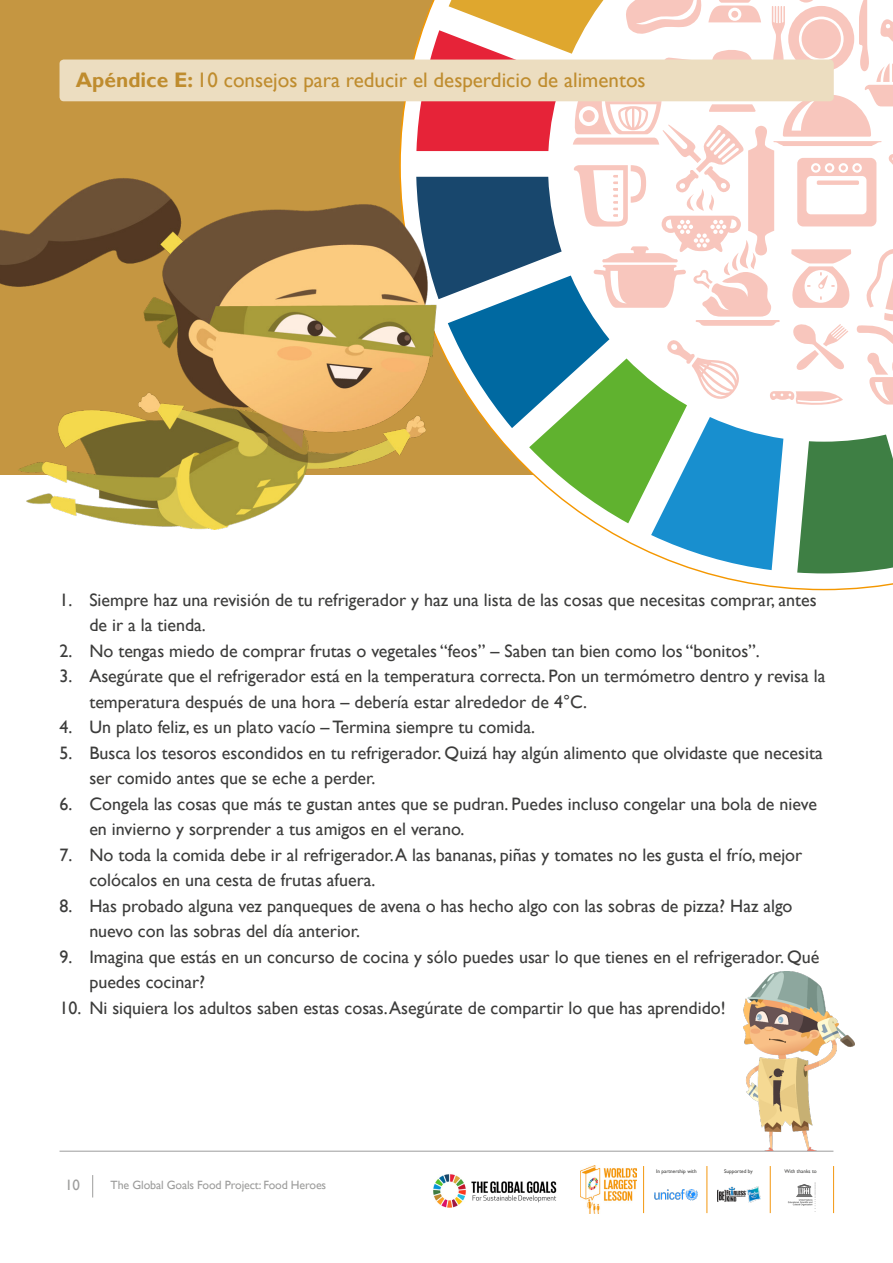
<style>
.page{position:relative;width:893px;height:1263px;background:#fff}
.page>*{position:absolute;margin:0;border:0;box-sizing:border-box;transform-origin:0 0}
.Section_Heading{font:21px "Gill Sans";color:#bf8c2e}
.t1{font:18px/25.5px "Gill Sans";color:#3c3c3b}
.t2{font:15px "Gill Sans";color:#9d9d9c}
.t3{font:12px "Gill Sans";letter-spacing:-.01em;color:#9d9d9c}
.t4{font:5.25px "Gill Sans";color:#3c3c3b}
.s1{font-weight:700}
</style>
<div class="page">
<hr style="left:60px;top:1151px;width:773px;height:1px;background:#9d9d9c">
<img style="left:433px;top:1174px;width:124px;height:34px">
<svg style="left:92px;top:1175px;width:1px;height:22px"></svg>
<img style="left:581px;top:1165px;width:56px;height:48px">
<img style="left:655px;top:1189px;width:43px;height:11px">
<img style="left:718px;top:1187px;width:43px;height:15px">
<img style="left:788px;top:1183px;width:27px;height:26px">
<hr style="left:643px;top:1166px;width:1px;height:47px;background:#f4970f">
<hr style="left:707px;top:1166px;width:1px;height:47px;background:#f4970f">
<hr style="left:770px;top:1166px;width:1px;height:47px;background:#f4970f">
<hr style="left:833px;top:1166px;width:1px;height:47px;background:#f4970f">
<div style="left:0;top:0;width:892px;height:474px;background:#c59641"></div>
<svg style="left:399px;top:48px;width:494px;height:542px"></svg>
<svg style="left:416px;top:0;width:477px;height:573px;background:#c6ccc5"></svg>
<div style="left:60px;top:60px;width:774px;height:41px;background:#ecddc0;border-radius:4px"></div>
<img style="left:0;top:164px;width:468px;height:365px">
<img style="left:743px;top:972px;width:112px;height:179px">
<p class="Section_Heading" style="left:76px;top:68px;width:571px"><span class="s1">Apéndice E:</span> 10 consejos para reducir el desperdicio de alimentos</p>
<p class="t1" style="left:89px;top:587px;width:729px;text-indent:-30px">1. Siempre haz una revisión de tu refrigerador y haz una lista de las cosas que necesitas comprar, antes de ir a la tienda.</p>
<p class="t1" style="left:60px;top:638px;width:702px">2. No tengas miedo de comprar frutas o vegetales “feos” – Saben tan bien como los “bonitos”.</p>
<p class="t1" style="left:89px;top:664px;width:738px;text-indent:-30px">3. Asegúrate que el refrigerador está en la temperatura correcta. Pon un termómetro dentro y revisa la temperatura después de una hora – debería estar alrededor de 4°C.</p>
<p class="t1" style="left:60px;top:715px;width:477px">4. Un plato feliz, es un plato vacío – Termina siempre tu comida.</p>
<p class="t1" style="left:89px;top:740px;width:735px;text-indent:-30px">5. Busca los tesoros escondidos en tu refrigerador. Quizá hay algún alimento que olvidaste que necesita ser comido antes que se eche a perder.</p>
<p class="t1" style="left:89px;top:791px;width:729px;text-indent:-30px">6. Congela las cosas que más te gustan antes que se pudran. Puedes incluso congelar una bola de nieve en invierno y sorprender a tus amigos en el verano.</p>
<p class="t1" style="left:89px;top:842px;width:714px;text-indent:-30px">7. No toda la comida debe ir al refrigerador. A las bananas, piñas y tomates no les gusta el frío, mejor colócalos en una cesta de frutas afuera.</p>
<p class="t1" style="left:89px;top:893px;width:705px;text-indent:-30px">8. Has probado alguna vez panqueques de avena o has hecho algo con las sobras de pizza? Haz algo nuevo con las sobras del día anterior.</p>
<p class="t1" style="left:89px;top:944px;width:732px;text-indent:-30px">9. Imagina que estás en un concurso de cocina y sólo puedes usar lo que tienes en el refrigerador. Qué puedes cocinar?</p>
<p class="t1" style="left:60px;top:995px;width:668px">10. Ni siquiera los adultos saben estas cosas. Asegúrate de compartir lo que has aprendido!</p>
<p class="t2" style="left:65px;top:1176px;width:16px">10</p>
<p class="t3" style="left:111px;top:1178px;width:217px">The Global Goals Food Project: Food Heroes</p>
<p class="t4" style="left:656px;top:1168px;width:42px">In partnership with</p>
<p class="t4" style="left:724px;top:1168px;width:30px">Supported by</p>
<p class="t4" style="left:784px;top:1168px;width:34px">With thanks to</p>
</div>
